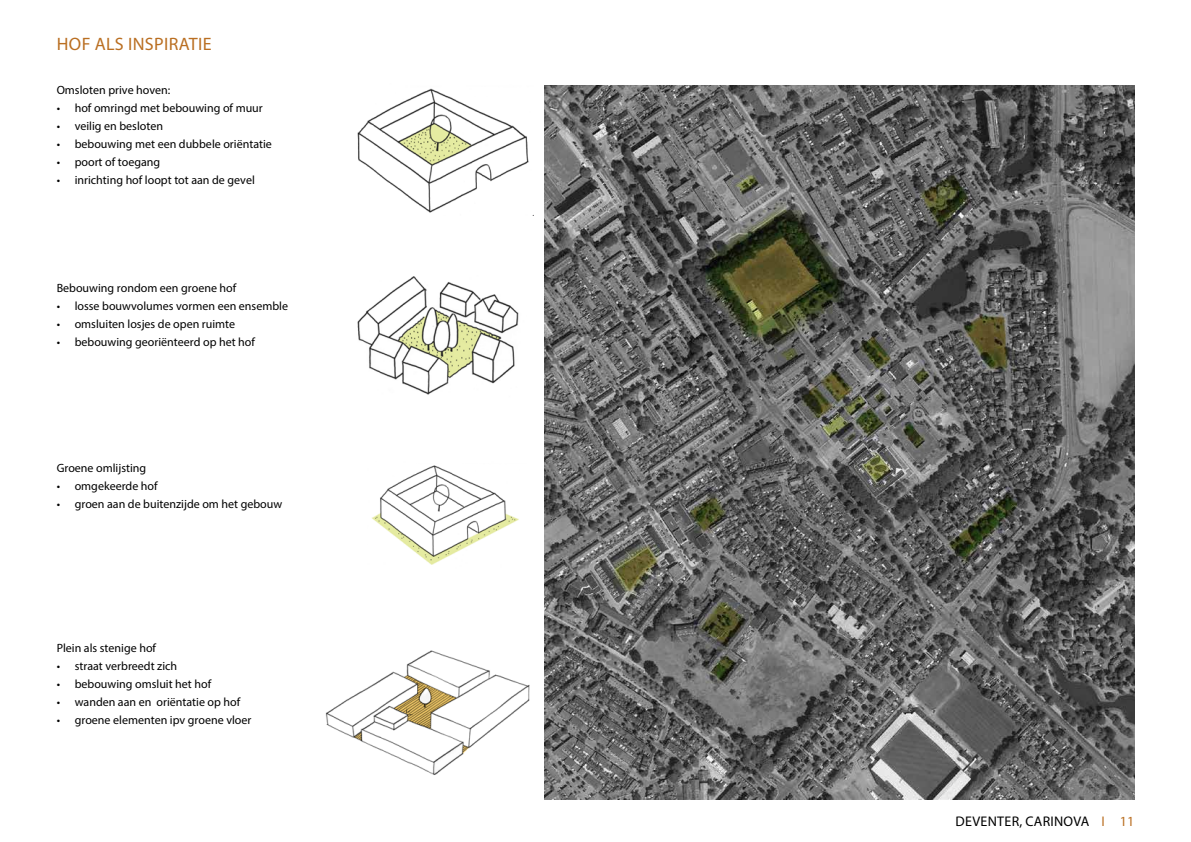
<style>
.page{position:relative;width:1191px;height:842px;background:#fff}
.page>*{position:absolute;margin:0;border:0;box-sizing:border-box;transform-origin:0 0}
.t1{font:18px "Myriad Pro";letter-spacing:.02em;color:#ba6f22}
.t2{font:14px "Myriad Pro";letter-spacing:.02em;color:#000}
.t3{font:12px "Myriad Pro";color:#000}
.s1{color:#ba6f22}
</style>
<div class="page">
<img style="left:325px;top:650px;width:205px;height:125px">
<img style="left:544px;top:85px;width:590px;height:714px">
<img style="left:357px;top:88px;width:172px;height:125px">
<img style="left:357px;top:276px;width:162px;height:119px">
<img style="left:372px;top:465px;width:147px;height:100px">
<h1 class="t1" style="left:57px;top:33px;width:156px">HOF ALS INSPIRATIE</h1>
<p class="t3" style="left:57px;top:82px;width:115px">Omsloten prive hoven:</p>
<p class="t3" style="left:57px;top:100px;width:208px">• hof omringd met bebouwing of muur</p>
<p class="t3" style="left:57px;top:118px;width:108px">• veilig en besloten</p>
<p class="t3" style="left:57px;top:136px;width:217px">• bebouwing met een dubbele oriëntatie</p>
<p class="t3" style="left:57px;top:154px;width:105px">• poort of toegang</p>
<p class="t3" style="left:57px;top:172px;width:200px">• inrichting hof loopt tot aan de gevel</p>
<p class="t3" style="left:57px;top:280px;width:181px">Bebouwing rondom een groene hof</p>
<p class="t3" style="left:57px;top:298px;width:233px">• losse bouwvolumes vormen een ensemble</p>
<p class="t3" style="left:57px;top:316px;width:180px">• omsluiten losjes de open ruimte</p>
<p class="t3" style="left:57px;top:334px;width:200px">• bebouwing georiënteerd op het hof</p>
<p class="t3" style="left:57px;top:460px;width:91px">Groene omlijsting</p>
<p class="t3" style="left:57px;top:478px;width:102px">• omgekeerde hof</p>
<p class="t3" style="left:57px;top:496px;width:227px">• groen aan de buitenzijde om het gebouw</p>
<p class="t3" style="left:57px;top:640px;width:101px">Plein als stenige hof</p>
<p class="t3" style="left:57px;top:658px;width:122px">• straat verbreedt zich</p>
<p class="t3" style="left:57px;top:676px;width:156px">• bebouwing omsluit het hof</p>
<p class="t3" style="left:57px;top:694px;width:185px">• wanden aan en oriëntatie op hof</p>
<p class="t3" style="left:57px;top:712px;width:196px">• groene elementen ipv groene vloer</p>
<p class="t2" style="left:955px;top:812px;width:180px">DEVENTER, CARINOVA <span class="s1">I 11</span></p>
</div>
